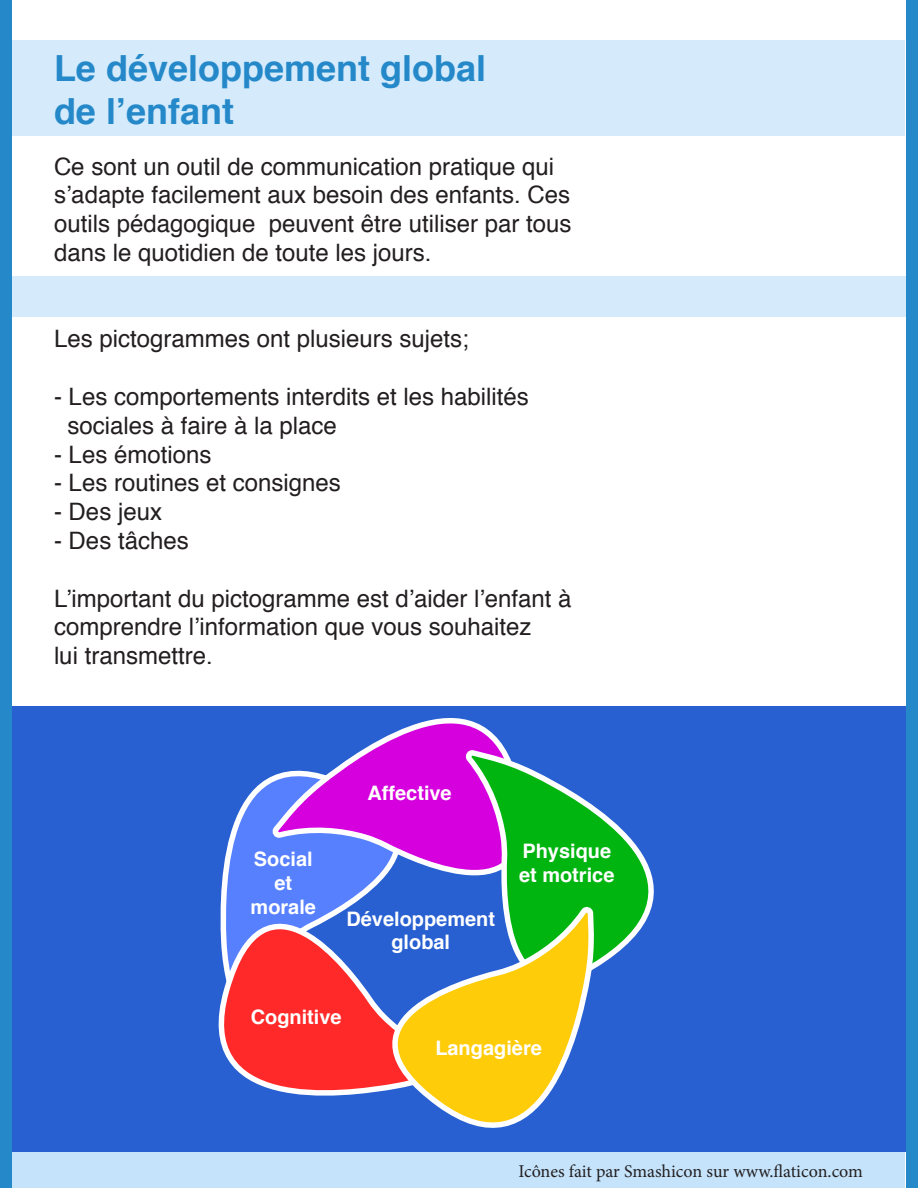
<style>
.page{position:relative;width:918px;height:1188px;background:#fff}
.page>*{position:absolute;margin:0;border:0;box-sizing:border-box;transform-origin:0 0}
.Bold{font:700 36px/43.2px "Helvetica";color:#2589c9}
.Texte_Régulier{font:24px/28.8px "Helvetica";color:#231f20}
.t1{font:700 19.95px/24px "Helvetica";color:#fff;text-align:center}
.t2{font:18px "Minion Pro";letter-spacing:-.005em;color:#231f20}
</style>
<div class="page">
<div style="left:9px;top:1152px;width:896px;height:36px;background:#c5e4fc"></div>
<div style="left:9px;top:40px;width:896px;height:96px;background:#d5ebfc"></div>
<div style="left:12px;top:706px;width:896px;height:446px;background:#2860d2"></div>
<div style="left:11px;top:276px;width:896px;height:41px;background:#d5ebfc"></div>
<div style="left:0;top:0;width:12px;height:1188px;background:#2589c9"></div>
<div style="left:906px;top:0;width:12px;height:1188px;background:#2589c9"></div>
<svg style="left:226px;top:778px;width:43px;height:72px"></svg>
<svg style="left:269px;top:718px;width:234px;height:132px"></svg>
<svg style="left:460px;top:746px;width:194px;height:221px"></svg>
<svg style="left:218px;top:850px;width:250px;height:246px"></svg>
<svg style="left:319px;top:901px;width:278px;height:227px"></svg>
<p class="Bold" style="left:54px;top:47px;width:434px">Le développement global de l’enfant</p>
<p class="Texte_Régulier" style="left:54px;top:153px;width:519px">Ce sont un outil de communication pratique qui s’adapte facilement aux besoin des enfants. Ces outils pédagogique peuvent être utiliser par tous dans le quotidien de toute les jours.</p>
<p class="Texte_Régulier" style="left:54px;top:325px;width:416px">Les pictogrammes ont plusieurs sujets;</p>
<p class="Texte_Régulier" style="left:67px;top:383px;width:463px;text-indent:-13px">- Les comportements interdits et les habilités sociales à faire à la place</p>
<p class="Texte_Régulier" style="left:54px;top:441px;width:159px">- Les émotions</p>
<p class="Texte_Régulier" style="left:54px;top:469px;width:288px">- Les routines et consignes</p>
<p class="Texte_Régulier" style="left:54px;top:498px;width:110px">- Des jeux</p>
<p class="Texte_Régulier" style="left:54px;top:527px;width:136px">- Des tâches</p>
<p class="Texte_Régulier" style="left:54px;top:585px;width:519px">L’important du pictogramme est d’aider l’enfant à comprendre l’information que vous souhaitez<br>lui transmettre.</p>
<p class="t1" style="left:251px;top:847px;width:67px">Social et morale</p>
<p class="t1" style="left:367px;top:781px;width:86px">Affective</p>
<p class="t1" style="left:346px;top:907px;width:150px">Développement global</p>
<p class="t1" style="left:251px;top:1006px;width:92px">Cognitive</p>
<p class="t1" style="left:519px;top:839px;width:97px;text-align:left">Physique et motrice</p>
<p class="t1" style="left:435px;top:1036px;width:108px">Langagière</p>
<p class="t2" style="left:518px;top:1159px;width:346px">Icônes fait par Smashicon sur www.flaticon.com</p>
</div>
